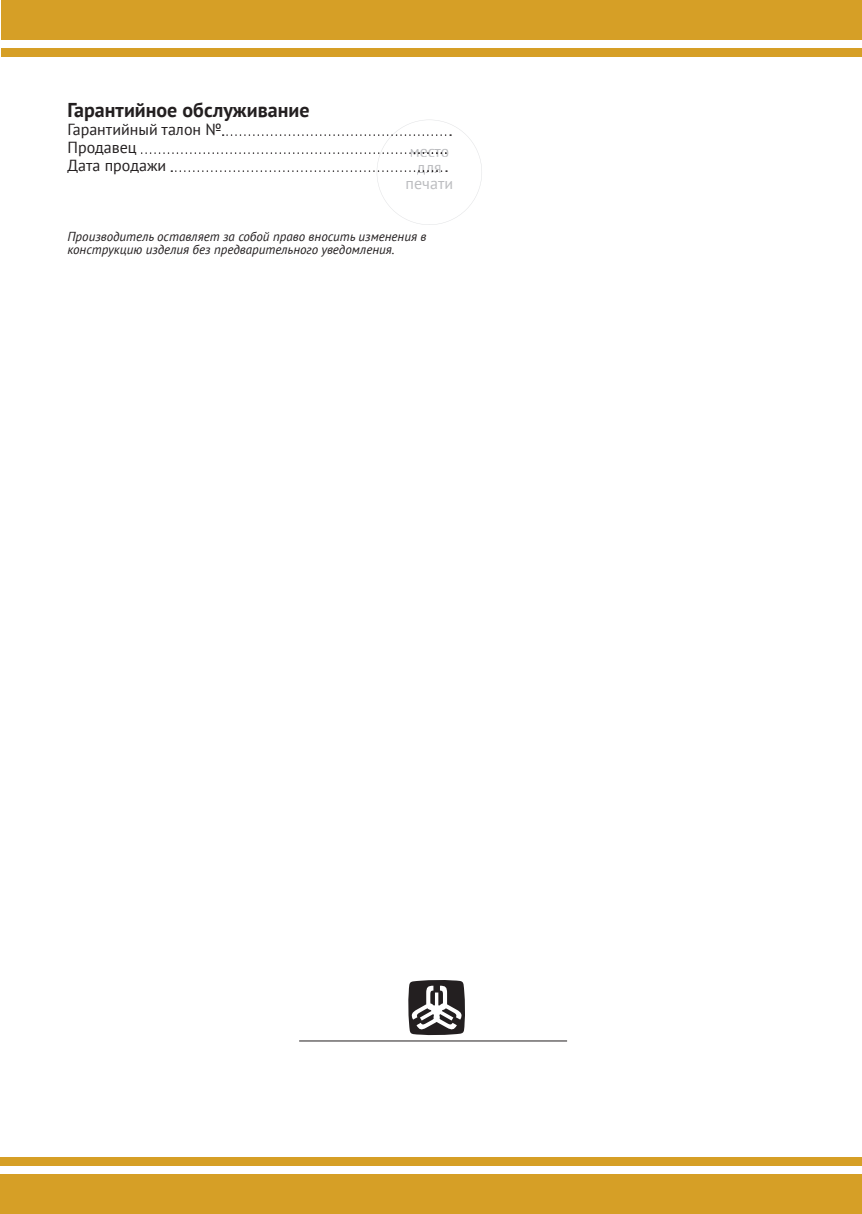
<style>
.page{position:relative;width:862px;height:1214px;background:#fff}
.page>*{position:absolute;margin:0;border:0;box-sizing:border-box;transform-origin:0 0}
.t1{font:700 20px "PT Sans";color:#231f20}
.t2{font:16px/18px "PT Sans";color:#231f20}
.t3{font:16px/16px "PT Sans";color:#bcbdc0;text-align:center}
.t4{font:italic 13px/13px "PT Sans";color:#231f20}
.s1{color:#231f20}
</style>
<div class="page">
<div style="left:1px;top:0;width:861px;height:40px;background:#d69f26"></div>
<div style="left:1px;top:48px;width:861px;height:9px;background:#d69f26"></div>
<div style="left:0;top:1174px;width:862px;height:39px;background:#d69f26"></div>
<div style="left:0;top:1157px;width:862px;height:8px;background:#d69f26"></div>
<svg style="left:141px;top:120px;width:341px;height:105px"></svg>
<hr style="left:299px;top:1040px;width:268px;height:1px;background:#231f20">
<svg style="left:408px;top:980px;width:57px;height:55px"></svg>
<h1 class="t1" style="left:67px;top:97px;width:244px">Гарантийное обслуживание</h1>
<p class="t2" style="left:67px;top:120px;width:156px">Гарантийный талон №<br>Продавец<br>Дата продажи</p>
<p class="t3" style="left:405px;top:143px;width:49px">мест<span class="s1">о </span>для печати</p>
<p class="t4" style="left:67px;top:230px;width:360px">Производитель оставляет за собой право вносить изменения в конструкцию изделия без предварительного уведомления.</p>
</div>
